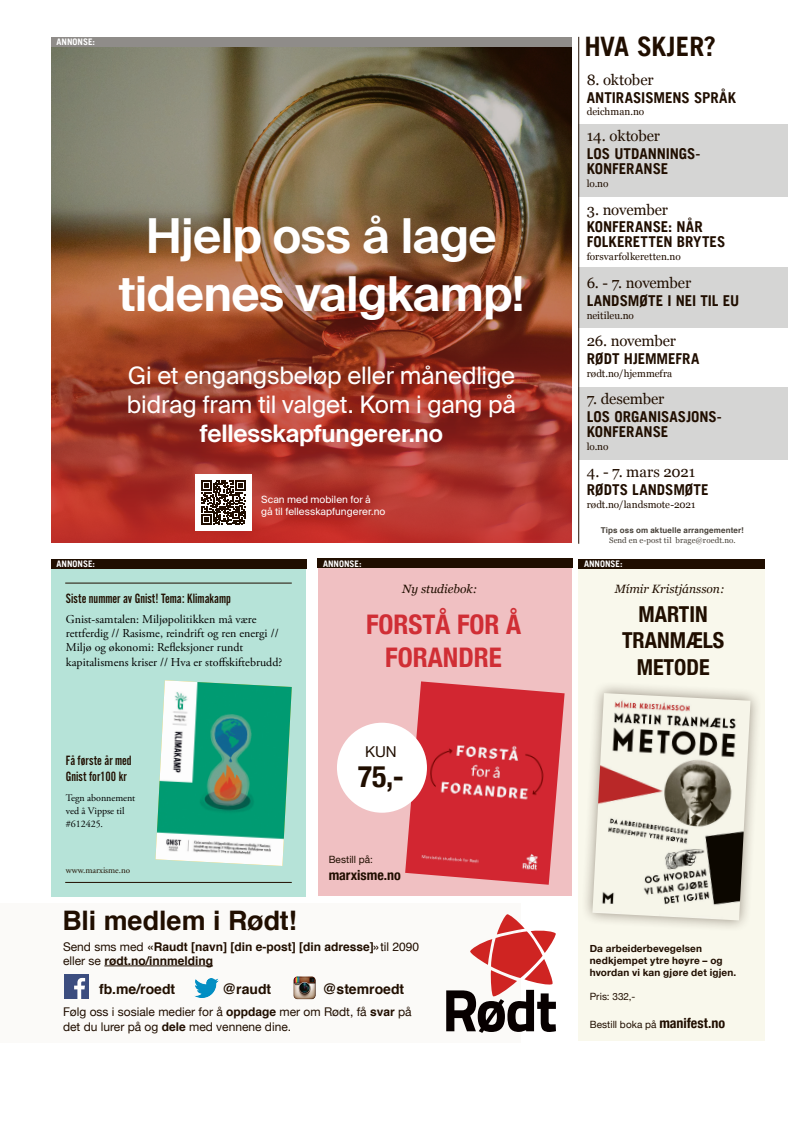
<style>
.page{position:relative;width:794px;height:1134px;background:#fff}
.page>*{position:absolute;margin:0;border:0;box-sizing:border-box;transform-origin:0 0}
.t1{font:600 48px/57.6px "Suisse Intl";letter-spacing:-.015em;color:#fff;text-align:center}
.t2{font:700 condensed 30px "Helvetica Neue";color:#200e00}
.t3{font:700 condensed 27px/32.4px "Helvetica Neue";color:#d02e35;text-align:center}
.t4{font:700 26.9px "Helvetica";letter-spacing:-.005em;color:#200e00}
.t5{font:700 26.8px "Trade Gothic LT";letter-spacing:-.01em;color:#200e00}
.t6{font:24px/28.8px "Suisse Intl";letter-spacing:-.01em;color:#fff}
.t7{font:600 24px "Suisse Intl";letter-spacing:-.01em;color:#fff}
.t8{font:700 condensed 22px/26.4px "Helvetica Neue";color:#200e00;text-align:center}
.hva_skjer_OVER{font:700 15px/15px "Trade Gothic LT";color:#200e00}
.aktivistkalender_DAT{font:15px "Georgia";letter-spacing:-.015em;color:#200e00}
.hva_skjer_OVER-2{font:15px "Georgia";letter-spacing:-.01em;color:#200e00}
.t9{font:15px "Helvetica Neue";color:#200e00}
.t10{font:14px/16px "Alternate Got No 2 D";color:#200e00}
.t11{font:700 14px "Helvetica";color:#200e00}
.t12{font:700 condensed 14px "Helvetica Neue";color:#200e00}
.t13{font:12px/14.4px "Adobe Garamond Pro";color:#000}
.t14{font:12px/14.4px "Helvetica Neue";color:#200e00}
.t15{font:700 12px/14.4px "Helvetica";color:#200e00}
.t16{font:italic 12px "Georgia";color:#200e00}
.hva_skjer_mellomrom{font:10px "Georgia";letter-spacing:-.005em;color:#200e00}
.t17{font:700 10px/12px "Helvetica Neue";letter-spacing:.015em;color:#200e00}
.t18{font:10px "Helvetica Neue";letter-spacing:.005em;color:#200e00}
.t19{font:10px "Suisse Intl";letter-spacing:.005em;color:#fff}
.t20{font:10px/13px "Adobe Garamond Pro";letter-spacing:-.005em;color:#000}
.hva_skjer_OVER-3{font:10px "Georgia";color:#200e00}
.TEMA{font:700 9px "Trade Gothic LT";letter-spacing:-.005em;color:#fff}
.t21{font:9px "Adobe Garamond Pro";color:#200e00}
.BRØD{font:700 8px "Helvetica";letter-spacing:.015em;color:#474139}
.BRØD-2{font:8px "Georgia";letter-spacing:.015em;color:#474139}
.s1{font-family:"Helvetica Neue";font-weight:400}
.s2{font-weight:400}
.s3{font-family:"Helvetica";font-weight:700}
.s4{font-weight:700;font-stretch:condensed;font-size:14px}
</style>
<div class="page">
<img style="left:51px;top:47px;width:521px;height:496px">
<img style="left:51px;top:204px;width:521px;height:338px">
<div style="left:318px;top:563px;width:253px;height:332px;background:#f0c0c2"></div>
<div style="left:0;top:903px;width:521px;height:139px;background:#fbfaf8"></div>
<svg style="left:446px;top:914px;width:110px;height:119px"></svg>
<hr style="left:104px;top:965px;width:109px;height:1px;background:#200e00">
<div style="left:317px;top:558px;width:255px;height:10px;background:#200e00"></div>
<div style="left:51px;top:569px;width:254px;height:327px;background:#b6e3d8"></div>
<img style="left:155px;top:680px;width:137px;height:186px">
<hr style="left:65px;top:583px;width:227px;height:1px;background:#200e00">
<hr style="left:65px;top:882px;width:227px;height:1px;background:#200e00">
<img style="left:405px;top:681px;width:159px;height:204px">
<div style="left:337px;top:723px;width:90px;height:90px;background:#fff;border-radius:50%"></div>
<div style="left:578px;top:563px;width:187px;height:477px;background:#f9f8ec"></div>
<div style="left:580px;top:681px;width:182px;height:251px;background:#200e00;opacity:.45"></div>
<img style="left:592px;top:693px;width:158px;height:227px">
<div style="left:579px;top:387px;width:209px;height:72px;background:#d5d5d4"></div>
<div style="left:579px;top:268px;width:209px;height:60px;background:#d5d5d4"></div>
<div style="left:579px;top:124px;width:209px;height:73px;background:#d5d5d4"></div>
<hr style="left:578px;top:37px;width:1px;height:507px;background:#200e00">
<div style="left:51px;top:37px;width:521px;height:10px;background:#8f8c89"></div>
<div style="left:195px;top:474px;width:57px;height:57px;background:#fff"></div>
<svg style="left:201px;top:480px;width:45px;height:45px"></svg>
<img style="left:194px;top:978px;width:24px;height:20px">
<img style="left:65px;top:975px;width:24px;height:23px">
<img style="left:293px;top:976px;width:23px;height:24px">
<div style="left:578px;top:559px;width:187px;height:10px;background:#200e00"></div>
<div style="left:51px;top:559px;width:255px;height:10px;background:#200e00"></div>
<p class="TEMA" style="left:57px;top:36px;width:40px">ANNONSE:</p>
<p class="t1" style="left:119px;top:208px;width:407px">Hjelp oss å lage tidenes valgkamp!</p>
<p class="t6" style="left:127px;top:362px;width:390px">Gi et engangsbeløp eller månedlige bidrag fram til valget. Kom i gang på</p>
<p class="t7" style="left:200px;top:420px;width:244px">fellesskapfungerer.no</p>
<p class="t19" style="left:261px;top:493px;width:111px">Scan med mobilen for å</p>
<p class="t19" style="left:261px;top:505px;width:126px">gå til fellesskapfungerer.no</p>
<p class="t5" style="left:584px;top:30px;width:133px">HVA SKJER?</p>
<p class="aktivistkalender_DAT" style="left:586px;top:69px;width:68px">8. oktober</p>
<p class="hva_skjer_OVER" style="left:586px;top:90px;width:151px">ANTIRASISMENS SPRÅK</p>
<p class="hva_skjer_OVER-3" style="left:586px;top:104px;width:59px">deichman.no</p>
<p class="hva_skjer_OVER-2" style="left:586px;top:125px;width:75px">14. oktober</p>
<p class="hva_skjer_OVER" style="left:586px;top:146px;width:115px">LOS UTDANNINGS-<br>KONFERANSE</p>
<p class="hva_skjer_mellomrom" style="left:586px;top:176px;width:23px">lo.no</p>
<p class="aktivistkalender_DAT" style="left:586px;top:198px;width:83px">3. november</p>
<p class="hva_skjer_OVER" style="left:586px;top:219px;width:140px">KONFERANSE: NÅR<br>FOLKERETTEN BRYTES</p>
<p class="hva_skjer_mellomrom" style="left:586px;top:250px;width:96px">forsvarfolkeretten.no</p>
<p class="aktivistkalender_DAT" style="left:586px;top:272px;width:106px">6. - 7. november</p>
<p class="hva_skjer_OVER" style="left:586px;top:293px;width:154px">LANDSMØTE I NEI TIL EU</p>
<p class="hva_skjer_mellomrom" style="left:586px;top:308px;width:49px">neitileu.no</p>
<p class="aktivistkalender_DAT" style="left:586px;top:330px;width:91px">26. november</p>
<p class="hva_skjer_OVER" style="left:586px;top:351px;width:114px">RØDT HJEMMEFRA</p>
<p class="hva_skjer_mellomrom" style="left:586px;top:366px;width:87px">rødt.no/hjemmefra</p>
<p class="aktivistkalender_DAT" style="left:586px;top:388px;width:79px">7. desember</p>
<p class="hva_skjer_OVER" style="left:586px;top:409px;width:137px">LOS ORGANISASJONS-<br>KONFERANSE</p>
<p class="hva_skjer_mellomrom" style="left:586px;top:439px;width:23px">lo.no</p>
<p class="aktivistkalender_DAT" style="left:586px;top:461px;width:110px">4. - 7. mars 2021</p>
<p class="hva_skjer_OVER" style="left:586px;top:482px;width:124px">RØDTS LANDSMØTE</p>
<p class="hva_skjer_mellomrom" style="left:586px;top:497px;width:110px">rødt.no/landsmote-2021</p>
<p class="BRØD" style="left:601px;top:524px;width:145px">Tips oss om aktuelle arrangementer!</p>
<p class="BRØD-2" style="left:609px;top:534px;width:128px">Send en e-post til brage@roedt.no.</p>
<p class="TEMA" style="left:323px;top:558px;width:40px">ANNONSE:</p>
<p class="TEMA" style="left:57px;top:558px;width:40px">ANNONSE:</p>
<p class="TEMA" style="left:584px;top:559px;width:40px">ANNONSE:</p>
<p class="t10" style="left:66px;top:591px;width:166px">Siste nummer av Gnist! Tema: Klimakamp</p>
<p class="t13" style="left:66px;top:612px;width:218px">Gnist-samtalen: Miljøpolitikken må være rettferdig // Rasisme, reindrift og ren energi // Miljø og økonomi: Refleksjoner rundt kapitalismens kriser // Hva er stoffskiftebrudd?</p>
<p class="t10" style="left:66px;top:752px;width:67px">Få første år med<br>Gnist for100 kr</p>
<p class="t20" style="left:66px;top:792px;width:71px">Tegn abonnement ved å Vippse til #612425.</p>
<p class="t21" style="left:66px;top:864px;width:66px">www.marxisme.no</p>
<p class="t16" style="left:402px;top:580px;width:77px">Ny studiebok:</p>
<p class="t3" style="left:366px;top:606px;width:157px">FORSTÅ FOR Å<br>FORANDRE</p>
<p class="t9" style="left:365px;top:741px;width:33px">KUN</p>
<p class="t2" style="left:358px;top:752px;width:47px">75,-</p>
<p class="t18" style="left:329px;top:853px;width:46px">Bestill på:</p>
<p class="t12" style="left:329px;top:863px;width:74px">marxisme.no</p>
<p class="t4" style="left:62px;top:898px;width:236px">Bli medlem i Rødt!</p>
<p class="t15" style="left:63px;top:939px;width:358px"><span class="s1">Send sms med</span> «Raudt [navn] [din e-post] [din adresse]»<span class="s2">til 2090 </span><span class="s1">eller se</span> rødt.no/innmelding</p>
<p class="t11" style="left:99px;top:978px;width:78px">fb.me/roedt</p>
<p class="t11" style="left:223px;top:978px;width:50px">@raudt</p>
<p class="t11" style="left:323px;top:978px;width:83px">@stemroedt</p>
<p class="t14" style="left:63px;top:1005px;width:350px">Følg oss i sosiale medier for å <span class="s3">oppdage</span> mer om Rødt, få <span class="s3">svar</span> på det du lurer på og <span class="s3">dele</span> med vennene dine.</p>
<p class="t16" style="left:614px;top:580px;width:111px">Mímir Kristjánsson:</p>
<p class="t8" style="left:622px;top:599px;width:104px">MARTIN<br>TRANMÆLS<br>METODE</p>
<p class="t17" style="left:590px;top:942px;width:148px">Da arbeiderbevegelsen nedkjempet ytre høyre – og hvordan vi kan gjøre det igjen.</p>
<p class="t18" style="left:590px;top:989px;width:47px">Pris: 332,-</p>
<p class="t18" style="left:590px;top:1018px;width:137px">Bestill boka på <span class="s4">manifest.no</span></p>
</div>
